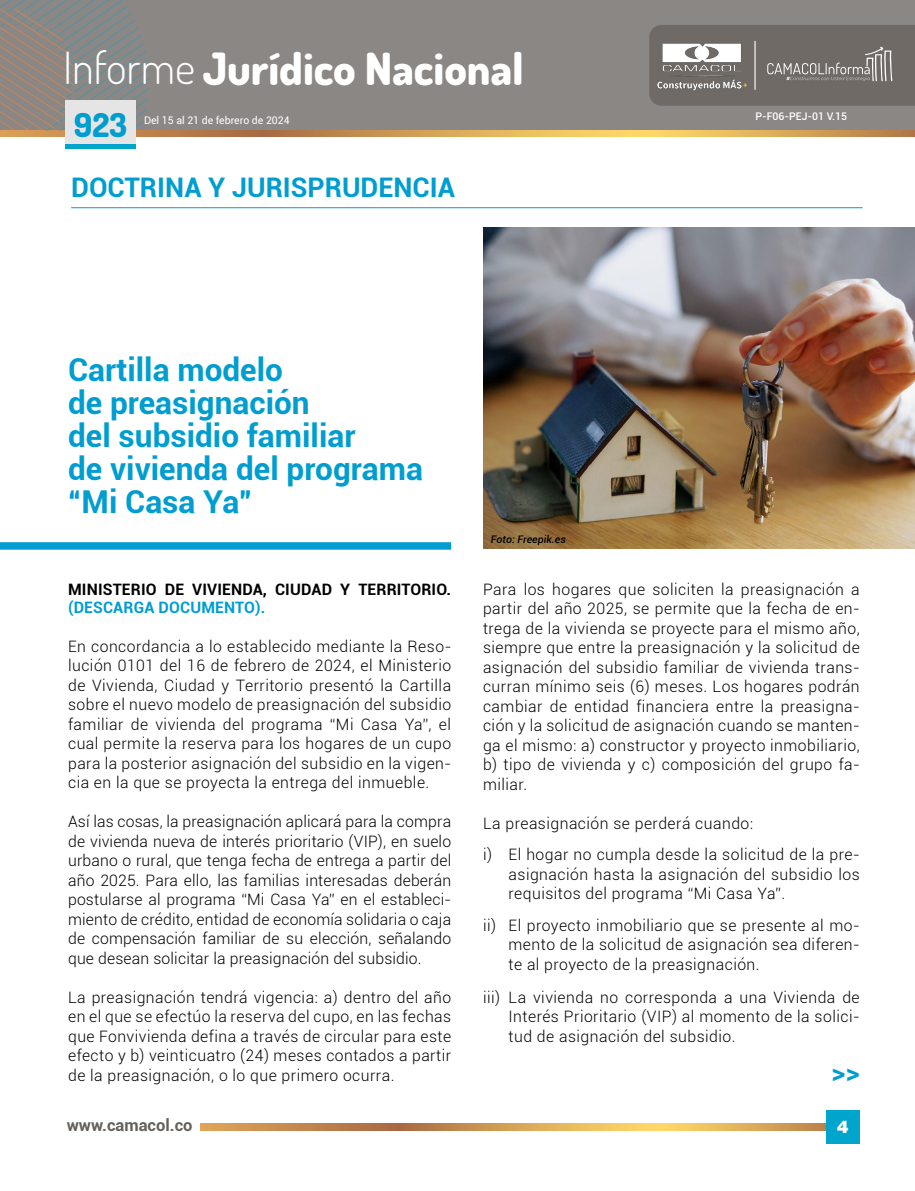
<style>
.page{position:relative;width:915px;height:1191px;background:#fff}
.page>*{position:absolute;margin:0;border:0;box-sizing:border-box;transform-origin:0 0}
.t1{font:800 44.4px "Dosis";color:#fff}
.t2{font:800 33px "Dosis";color:#009dd1}
.t3{font:700 31.5px/33px "Roboto";color:#009dd1}
.t4{font:700 27px "Roboto";color:#009dd1}
.t5{font:900 19.5px "Helvetica";color:#fff}
.t6{font:700 16.5px "Roboto";color:#66605c}
.t7{font:300 15.75px/19.5px "Roboto";letter-spacing:.03em;color:#000;text-align:justify}
.t8{font:700 15.75px "Roboto";letter-spacing:.01em;color:#000}
.t9{font:700 15.75px "Roboto";letter-spacing:.01em;color:#009dd1}
.t10{font:10.5px "Roboto";color:#fff}
.t11{font:500 10.5px "Roboto";color:#fff}
.t12{font:italic 500 10.5px "Roboto";color:#000}
.s1{font-weight:300}
</style>
<div class="page">
<svg style="left:201px;top:1123px;width:624px;height:8px;background:#d39f55"></svg>
<div style="left:825px;top:1110px;width:34px;height:34px;background:#00a5ce"></div>
<div style="left:0;top:0;width:914px;height:130px;background:#8b8785"></div>
<svg style="left:0;top:130px;width:914px;height:6px;background:#d39f55"></svg>
<svg style="left:0;top:0;width:149px;height:130px"></svg>
<svg style="left:649px;top:25px;width:265px;height:81px;background:#736e6b"></svg>
<hr style="left:754px;top:41px;width:1px;height:48px;background:#fff">
<div style="left:65px;top:144px;width:71px;height:5px;background:#00a5ce"></div>
<div style="left:65px;top:100px;width:71px;height:44px;background:#e6e5e5"></div>
<img style="left:655px;top:41px;width:92px;height:51px">
<div style="left:0;top:542px;width:451px;height:7px;background:#009dd1"></div>
<hr style="left:71px;top:207px;width:791px;height:1px;background:#009dd1">
<img style="left:483px;top:227px;width:431px;height:322px">
<h1 class="t1" style="left:63px;top:40px;width:462px"><span class="s1">Informe</span> Jurídico Nacional</h1>
<h2 class="t2" style="left:74px;top:104px;width:55px">923</h2>
<p class="t10" style="left:144px;top:112px;width:147px">Del 15 al 21 de febrero de 2024</p>
<h3 class="t4" style="left:71px;top:168px;width:385px">DOCTRINA Y JURISPRUDENCIA</h3>
<h3 class="t3" style="left:68px;top:352px;width:356px">Cartilla modelo<br>de preasignación<br>del subsidio familiar<br>de vivienda del programa “Mi Casa Ya”</h3>
<p class="t12" style="left:490px;top:532px;width:76px">Foto: Freepik.es</p>
<p class="t11" style="left:755px;top:108px;width:93px">P-F06-PEJ-01 V.15</p>
<p class="t8" style="left:68px;top:578px;width:384px">MINISTERIO DE VIVIENDA, CIUDAD Y TERRITORIO.</p>
<p class="t9" style="left:68px;top:596px;width:199px">(DESCARGA DOCUMENTO).</p>
<p class="t7" style="left:68px;top:635px;width:384px">En concordancia a lo establecido mediante la Reso&shy;lución 0101 del 16 de febrero de 2024, el Ministerio de Vivienda, Ciudad y Territorio presentó la Cartilla sobre el nuevo modelo de preasignación del subsidio familiar de vivienda del programa “Mi Casa Ya”, el cual permite la reserva para los hogares de un cupo para la posterior asignación del subsidio en la vigen&shy;cia en la que se proyecta la entrega del inmueble.</p>
<p class="t7" style="left:68px;top:811px;width:384px">Así las cosas, la preasignación aplicará para la compra de vivienda nueva de interés prioritario (VIP), en suelo urbano o rural, que tenga fecha de entrega a partir del año 2025. Para ello, las familias interesadas deberán postularse al programa “Mi Casa Ya” en el estableci&shy;miento de crédito, entidad de economía solidaria o caja de compensación familiar de su elección, señalando que desean solicitar la preasignación del subsidio.</p>
<p class="t7" style="left:68px;top:986px;width:384px">La preasignación tendrá vigencia: a) dentro del año en el que se efectúo la reserva del cupo, en las fechas que Fonvivienda defina a través de circular para este efecto y b) veinticuatro (24) meses contados a partir de la preasignación, o lo que primero ocurra.</p>
<p class="t6" style="left:67px;top:1113px;width:127px">www.camacol.co</p>
<p class="t7" style="left:483px;top:578px;width:378px">Para los hogares que soliciten la preasignación a partir del año 2025, se permite que la fecha de en&shy;trega de la vivienda se proyecte para el mismo año, siempre que entre la preasignación y la solicitud de asignación del subsidio familiar de vivienda trans&shy;curran mínimo seis (6) meses. Los hogares podrán cambiar de entidad financiera entre la preasigna&shy;ción y la solicitud de asignación cuando se manten&shy;ga el mismo: a) constructor y proyecto inmobiliario, b) tipo de vivienda y c) composición del grupo fa&shy;miliar.</p>
<p class="t7" style="left:483px;top:806px;width:378px;line-height:31.5px">La preasignación se perderá cuando:<br>i) El hogar no cumpla desde la solicitud de la pre-</p>
<p class="t7" style="left:508px;top:863px;width:352px">asignación hasta la asignación del subsidio los requisitos del programa “Mi Casa Ya”.</p>
<p class="t7" style="left:508px;top:914px;width:352px;text-indent:-25px">ii) El proyecto inmobiliario que se presente al mo&shy;mento de la solicitud de asignación sea diferen&shy;te al proyecto de la preasignación.</p>
<p class="t7" style="left:508px;top:986px;width:352px;text-indent:-25px">iii) La vivienda no corresponda a una Vivienda de Interés Prioritario (VIP) al momento de la solici&shy;tud de asignación del subsidio.</p>
<h3 class="t4" style="left:831px;top:1052px;width:30px">&gt;&gt;</h3>
<p class="t5" style="left:836px;top:1119px;width:13px">4</p>
</div>
